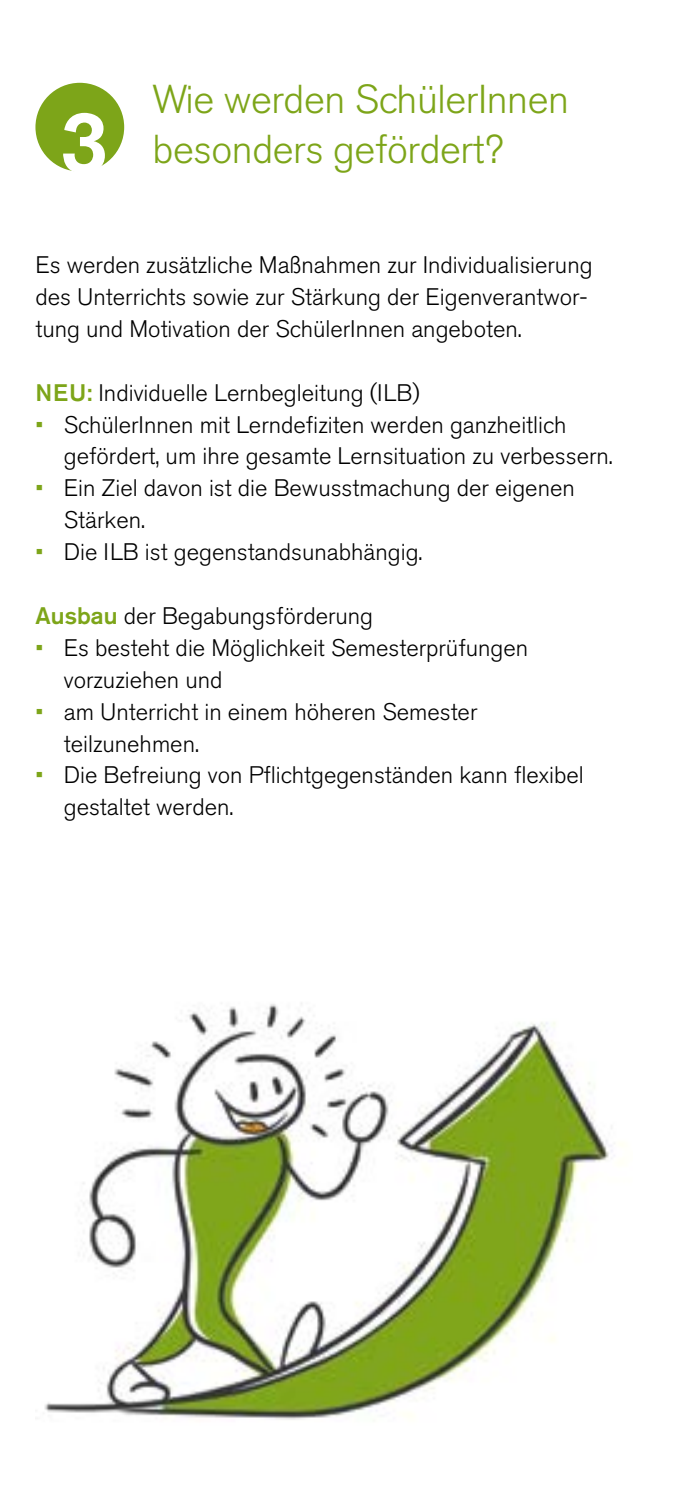
<style>
.page{position:relative;width:688px;height:1489px;background:#fff}
.page>*{position:absolute;margin:0;border:0;box-sizing:border-box;transform-origin:0 0}
.t1{font:500 87.5px "Akzidenz Grotesk Pro";color:#fff}
.H1_Bildung{font:300 40px/50px "Akzidenz Grotesk Pro";letter-spacing:-.01em;color:#7da519}
.Lauftext{font:300 23.75px/32px "Akzidenz Grotesk Pro";color:#000}
.s1{font-weight:500;color:#7da519}
.s2{color:#7da519}
</style>
<div class="page">
<img style="left:44px;top:1003px;width:579px;height:417px">
<div style="left:35px;top:83px;width:89px;height:88px;background:#7da519;border-radius:50%"></div>
<h1 class="t1" style="left:59px;top:85px;width:51px">3</h1>
<h2 class="H1_Bildung" style="left:152px;top:74px;width:418px">Wie werden SchülerInnen besonders gefördert?</h2>
<p class="Lauftext" style="left:35px;top:249px;width:558px">Es werden zusätzliche Maßnahmen zur Individualisierung des Unterrichts sowie zur Stärkung der Eigenverantwor&shy;tung und Motivation der SchülerInnen angeboten.</p>
<p class="Lauftext" style="left:35px;top:376px;width:386px"><span class="s1">NEU:</span> Individuelle Lernbegleitung (ILB)</p>
<p class="Lauftext" style="left:64px;top:408px;width:550px;text-indent:-28px"><span class="s2">•</span> SchülerInnen mit Lerndefiziten werden ganzheitlich gefördert, um ihre gesamte Lernsituation zu verbessern.</p>
<p class="Lauftext" style="left:64px;top:472px;width:512px;text-indent:-28px"><span class="s2">•</span> Ein Ziel davon ist die Bewusstmachung der eigenen<br>Stärken.</p>
<p class="Lauftext" style="left:35px;top:536px;width:388px"><span class="s2">•</span> Die ILB ist gegenstandsunabhängig.</p>
<p class="Lauftext" style="left:35px;top:599px;width:339px"><span class="s1">Ausbau</span> der Begabungsförderung</p>
<p class="Lauftext" style="left:64px;top:631px;width:466px;text-indent:-28px"><span class="s2">•</span> Es besteht die Möglichkeit Semesterprüfungen vorzuziehen und</p>
<p class="Lauftext" style="left:64px;top:695px;width:415px;text-indent:-28px"><span class="s2">•</span> am Unterricht in einem höheren Semester teilzunehmen.</p>
<p class="Lauftext" style="left:64px;top:759px;width:521px;text-indent:-28px"><span class="s2">•</span> Die Befreiung von Pflichtgegenständen kann flexibel gestaltet werden.</p>
</div>
